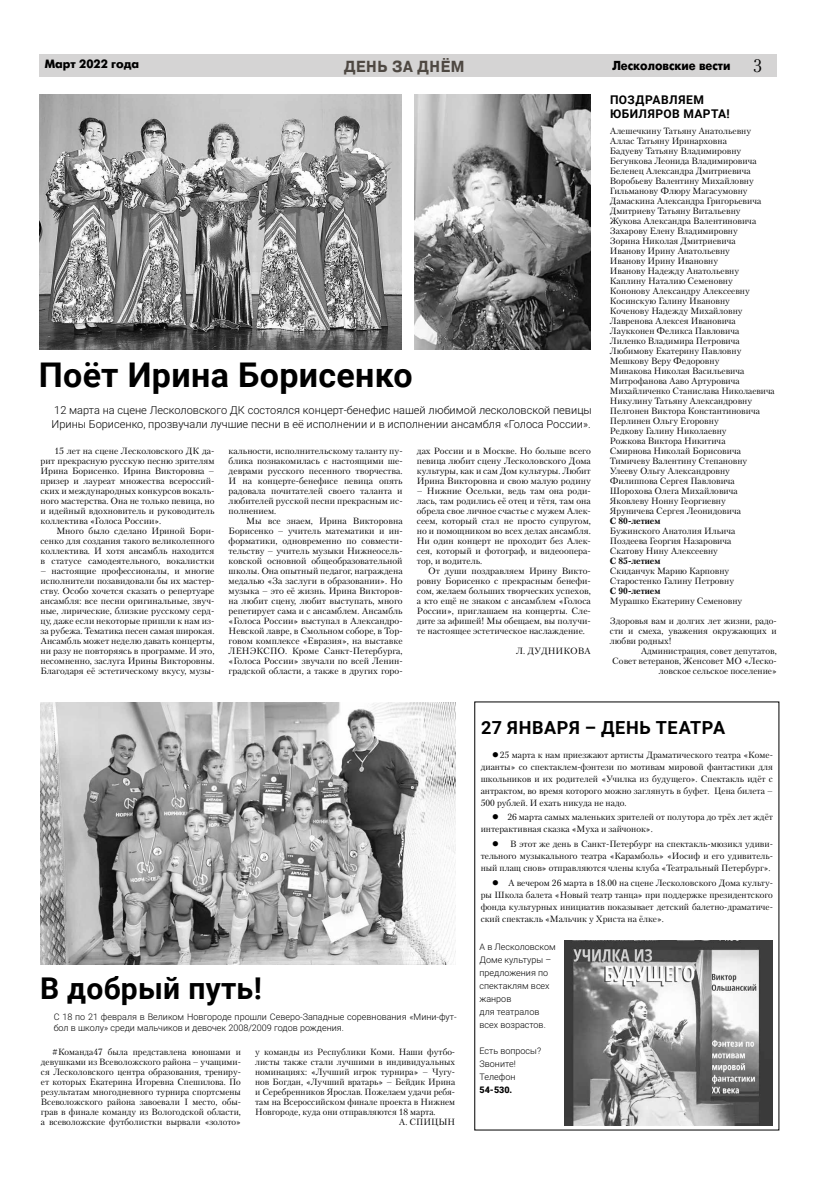
<style>
.page{position:relative;width:820px;height:1191px;background:#fff}
.page>*{position:absolute;margin:0;border:0;box-sizing:border-box;transform-origin:0 0}
.t1{font:700 34px "Roboto";letter-spacing:.01em;color:#000}
.t2{font:700 30px "Roboto";letter-spacing:.01em;color:#000}
.t3{font:700 18px "Roboto";letter-spacing:.035em;color:#000}
.t4{font:18px "Petersburg C";color:#000;scale:.9 1}
.t5{font:700 16px "Pragmatica C";letter-spacing:.04em;color:#4e4842;scale:.9 1}
.t6{font:700 13px "Futura Futuris C";color:#000;scale:.9 1}
.t7{font:700 12px/14px "Roboto";letter-spacing:.04em;color:#000}
.t8{font:700 12px "Futura Futuris C";color:#000}
.t9{font:300 11px/14px "Roboto";color:#000}
.t10{font:9px/10px "Petersburg C";color:#000;text-align:justify}
.t11{font:300 9px/13px "Roboto";color:#000}
.t12{font:700 9px "Petersburg C";color:#000}
.t13{font:900 9px "Roboto";color:#000}
</style>
<div class="page">
<div style="left:39px;top:54px;width:737px;height:22px;background:#d5d4d4"></div>
<img style="left:40px;top:94px;width:361px;height:255px">
<img style="left:564px;top:941px;width:207px;height:184px">
<img style="left:415px;top:94px;width:175px;height:255px">
<img style="left:41px;top:702px;width:414px;height:262px">
<h3 class="t5" style="left:344px;top:57px;width:135px">ДЕНЬ ЗА ДНЁМ</h3>
<h3 class="t8" style="left:45px;top:58px;width:96px">Март 2022 года</h3>
<h3 class="t6" style="left:612px;top:59px;width:133px">Лесколовские вести</h3>
<h3 class="t4" style="left:753px;top:55px;width:11px">3</h3>
<h3 class="t7" style="left:610px;top:92px;width:121px">ПОЗДРАВЛЯЕМ<br>ЮБИЛЯРОВ МАРТА!</h3>
<p class="t10" style="left:609px;top:125px;width:166px;text-align:left">Алешечкину Татьяну Анатольевну<br>Аллас Татьяну Иринарховна<br>Бадуеву Татьяну Владимировну<br>Бегункова Леонида Владимировича<br>Беленец Александра Дмитриевича<br>Воробьеву Валентину Михайловну<br>Гильманову Флюру Магасумовну<br>Дамаскина Александра Григорьевича<br>Дмитриеву Татьяну Витальевну<br>Жукова Александра Валентиновича<br>Захарову Елену Владимировну<br>Зорина Николая Дмитриевича<br>Иванову Ирину Анатольевну<br>Иванову Ирину Ивановну<br>Иванову Надежду Анатольевну<br>Каплину Наталию Семеновну<br>Кононову Александру Алексеевну<br>Косинскую Галину Ивановну<br>Коченову Надежду Михайловну<br>Лавренова Алексея Ивановича<br>Лаукконен Феликса Павловича<br>Лиленко Владимира Петровича<br>Любимову Екатерину Павловну<br>Мешкову Веру Федоровну<br>Минакова Николая Васильевича<br>Митрофанова Ааво Артуровича<br>Михайличенко Станислава Николаевича<br>Никулину Татьяну Александровну<br>Пелгонен Виктора Константиновича<br>Перлинен Ольгу Егоровну<br>Редкову Галину Николаевну<br>Рожкова Виктора Никитича<br>Смирнова Николай Борисовича<br>Тимичеву Валентину Степановну<br>Улееву Ольгу Александровну<br>Филиппова Сергея Павловича<br>Шорохова Олега Михайловича<br>Яковлеву Нонну Георгиевну<br>Яруничева Сергея Леонидовича</p>
<p class="t12" style="left:609px;top:515px;width:52px">С 80-летием</p>
<p class="t10" style="left:609px;top:526px;width:127px;text-align:left">Бужинского Анатолия Ильича<br>Поздеева Георгия Назаровича<br>Скатову Нину Алексеевну</p>
<p class="t12" style="left:609px;top:555px;width:52px">С 85-летием</p>
<p class="t10" style="left:609px;top:566px;width:126px">Скиданчук Марию Карповну<br>Старостенко Галину Петровну</p>
<p class="t12" style="left:609px;top:585px;width:52px">С 90-летием</p>
<p class="t10" style="left:609px;top:596px;width:134px">Мурашко Екатерину Семеновну</p>
<p class="t10" style="left:609px;top:616px;width:168px">Здоровья вам и долгих лет жизни, радо&shy;сти и смеха, уважения окружающих и любви родных!</p>
<p class="t10" style="left:612px;top:646px;width:166px;text-align:right">Администрация, совет депутатов,<br>Совет ветеранов, Женсовет МО «Леско&shy;ловское сельское поселение»</p>
<h1 class="t1" style="left:39px;top:351px;width:375px">Поёт Ирина Борисенко</h1>
<p class="t9" style="left:52px;top:402px;width:541px">12 марта на сцене Лесколовского ДК состоялся концерт-бенефис нашей любимой лесколовской певицы<br>Ирины Борисенко, прозвучали лучшие песни в её исполнении и в исполнении ансамбля «Голоса России».</p>
<p class="t10" style="left:416px;top:446px;width:175px">дах России и в Москве. Но больше всего певица любит сцену Лесколовского Дома культуры, как и сам Дом культуры. Любит Ирина Викторовна и свою малую родину</p>
<p class="t10" style="left:416px;top:486px;width:175px">– Нижние Осельки, ведь там она роди&shy;лась, там родились её отец и тётя, там она обрела свое личное счастье с мужем Алек&shy;сеем, который стал не просто супругом, но и помощником во всех делах ансамбля.<br>Ни один концерт не проходит без Алек&shy;сея, который и фотограф, и видеоопера&shy;тор, и водитель.</p>
<p class="t10" style="left:416px;top:566px;width:175px;text-indent:11px">От души поздравляем Ирину Викто&shy;ровну Борисенко с прекрасным бенефи&shy;сом, желаем больших творческих успехов, а кто ещё не знаком с ансамблем «Голоса России», приглашаем на концерты. Сле&shy;дите за афишей! Мы обещаем, вы получи&shy;те настоящее эстетическое наслаждение.</p>
<p class="t10" style="left:516px;top:646px;width:76px">Л. ДУДНИКОВА</p>
<p class="t10" style="left:40px;top:446px;width:175px;text-indent:14px">15 лет на сцене Лесколовского ДК да&shy;рит прекрасную русскую песню зрителям Ирина Борисенко. Ирина Викторовна – призер и лауреат множества всероссий&shy;ских и международных конкурсов вокаль&shy;ного мастерства. Она не только певица, но и идейный вдохновитель и руководитель коллектива «Голоса России».</p>
<p class="t10" style="left:40px;top:526px;width:175px;text-indent:16px">Много было сделано Ириной Бори&shy;сенко для создания такого великолепного коллектива. И хотя ансамбль находится в статусе самодеятельного, вокалистки</p>
<p class="t10" style="left:40px;top:566px;width:175px">– настоящие профессионалы, и многие исполнители позавидовали бы их мастер&shy;ству. Особо хочется сказать о репертуаре ансамбля: все песни оригинальные, звуч&shy;ные, лирические, близкие русскому серд&shy;цу, даже если некоторые пришли к нам из&shy;за рубежа. Тематика песен самая широкая.<br>Ансамбль может неделю давать концерты, ни разу не повторяясь в программе. И это, несомненно, заслуга Ирины Викторовны.<br>Благодаря её эстетическому вкусу, музы-</p>
<p class="t10" style="left:228px;top:446px;width:175px">кальности, исполнительскому таланту пу&shy;блика познакомилась с настоящими ше&shy;деврами русского песенного творчества.<br>И на концерте-бенефисе певица опять радовала почитателей своего таланта и любителей русской песни прекрасным ис&shy;полнением.</p>
<p class="t10" style="left:228px;top:516px;width:175px;text-indent:17px">Мы все знаем, Ирина Викторовна Борисенко – учитель математики и ин&shy;форматики, одновременно по совмести&shy;тельству – учитель музыки Нижнеосель&shy;ковской основной общеобразовательной школы. Она опытный педагог, награждена медалью «За заслуги в образовании». Но музыка – это её жизнь. Ирина Викторов&shy;на любит сцену, любит выступать, много репетирует сама и с ансамблем. Ансамбль «Голоса России» выступал в Александро-Невской лавре, в Смольном соборе, в Тор&shy;говом комплексе «Евразия», на выставке ЛЕНЭКСПО. Кроме Санкт-Петербурга, «Голоса России» звучали по всей Ленин&shy;градской области, а также в других горо-</p>
<h2 class="t2" style="left:40px;top:967px;width:223px">В добрый путь!</h2>
<p class="t11" style="left:54px;top:1010px;width:404px;line-height:11px">С 18 по 21 февраля в Великом Новгороде прошли Северо-Западные соревнования «Мини-фут&shy;бол в школу» среди мальчиков и девочек 2008/2009 годов рождения.</p>
<p class="t10" style="left:41px;top:1046px;width:201px;text-indent:11px">#Команда47 была представлена юношами и девушками из Всеволожского района – учащими&shy;ся Лесколовского центра образования, трениру&shy;ет которых Екатерина Игоревна Спешилова. По результатам многодневного турнира спортсмены Всеволожского района завоевали I место, обы&shy;грав в финале команду из Вологодской области, а всеволожские футболистки вырвали «золото»</p>
<p class="t10" style="left:255px;top:1046px;width:201px">у команды из Республики Коми. Наши футбо-</p>
<p class="t10" style="left:255px;top:1056px;width:201px">листы также стали лучшими в индивидуальных</p>
<p class="t10" style="left:255px;top:1066px;width:201px">номинациях: «Лучший игрок турнира» – Чугу-</p>
<p class="t10" style="left:255px;top:1076px;width:201px">нов Богдан, «Лучший вратарь» – Бейдик Ирина</p>
<p class="t10" style="left:255px;top:1086px;width:201px">и Серебренников Ярослав. Пожелаем удачи ребя-</p>
<p class="t10" style="left:255px;top:1096px;width:201px">там на Всероссийском финале проекта в Нижнем</p>
<p class="t10" style="left:255px;top:1106px;width:182px">Новгороде, куда они отправляются 18 марта.</p>
<p class="t10" style="left:399px;top:1116px;width:58px">А. СПИЦЫН</p>
<h3 class="t3" style="left:481px;top:715px;width:246px">27 ЯНВАРЯ – ДЕНЬ ТЕАТРА</h3>
<p class="t10" style="left:480px;top:748px;width:294px;line-height:12px;text-indent:11px">●25 марта к нам приезжают артисты Драматического театра «Коме&shy;дианты» со спектаклем-фэнтези по мотивам мировой фантастики для школьников и их родителей «Училка из будущего». Спектакль идёт с антрактом, во время которого можно заглянуть в буфет. Цена билета – 500 рублей. И ехать никуда не надо.</p>
<p class="t10" style="left:480px;top:811px;width:294px;line-height:12px;text-indent:11px">● 26 марта самых маленьких зрителей от полутора до трёх лет ждёт интерактивная сказка «Муха и зайчонок».</p>
<p class="t10" style="left:480px;top:838px;width:294px;line-height:12px;text-indent:11px">● В этот же день в Санкт-Петербург на спектакль-мюзикл удиви&shy;тельного музыкального театра «Карамболь» «Иосиф и его удивитель&shy;ный плащ снов» отправляются члены клуба «Театральный Петербург».</p>
<p class="t10" style="left:480px;top:877px;width:294px;line-height:12px;text-indent:11px">● А вечером 26 марта в 18.00 на сцене Лесколовского Дома культу&shy;ры Школа балета «Новый театр танца» при поддержке президентского фонда культурных инициатив показывает детский балетно-драматиче&shy;ский спектакль «Мальчик у Христа на ёлке».</p>
<p class="t11" style="left:479px;top:939px;width:78px">А в Лесколовском<br>Доме культуры – предложения по спектаклям всех жанров<br>для театралов всех возрастов.</p>
<p class="t11" style="left:479px;top:1043px;width:63px">Есть вопросы?<br>Звоните!<br>Телефон</p>
<p class="t13" style="left:479px;top:1083px;width:34px">54-530.</p>
</div>
